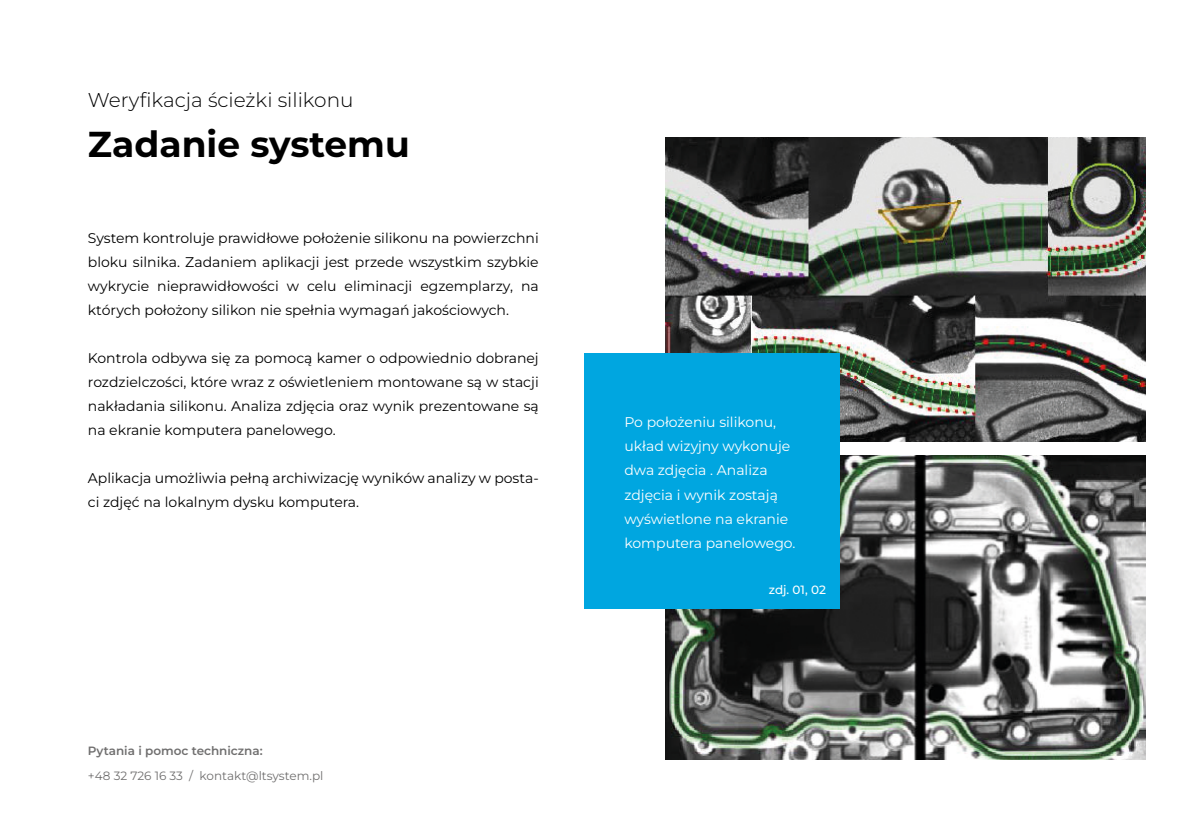
<style>
.page{position:relative;width:1191px;height:840px;background:#fff}
.page>*{position:absolute;margin:0;border:0;box-sizing:border-box;transform-origin:0 0}
.t1{font:700 36px "Montserrat";color:#000}
.t2{font:300 20px "Montserrat";color:#000}
.t3{font:14px/24px "Montserrat";color:#000;text-align:justify}
.t4{font:14px/24px "Montserrat";color:#fff}
.t5{font:12px "Montserrat";color:#706f6f}
.t6{font:600 12px "Montserrat";color:#706f6f}
.t7{font:500 12px "Montserrat";color:#fff}
</style>
<div class="page">
<img style="left:666px;top:137px;width:479px;height:304px">
<img style="left:666px;top:455px;width:479px;height:303px">
<div style="left:584px;top:353px;width:255px;height:255px;background:#00a6e0"></div>
<h2 class="t2" style="left:88px;top:87px;width:267px">Weryfikacja ścieżki silikonu</h2>
<h1 class="t1" style="left:88px;top:118px;width:323px">Zadanie systemu</h1>
<p class="t3" style="left:88px;top:226px;width:452px">System kontroluje prawidłowe położenie silikonu na powierzchni bloku silnika. Zadaniem aplikacji jest przede wszystkim szybkie wykrycie nieprawidłowości w celu eliminacji egzemplarzy, na których położony silikon nie spełnia wymagań jakościowych.</p>
<p class="t3" style="left:88px;top:346px;width:452px">Kontrola odbywa się za pomocą kamer o odpowiednio dobranej rozdzielczości, które wraz z oświetleniem montowane są w stacji nakładania silikonu. Analiza zdjęcia oraz wynik prezentowane są na ekranie komputera panelowego.</p>
<p class="t3" style="left:88px;top:466px;width:452px">Aplikacja umożliwia pełną archiwizację wyników analizy w posta&shy;ci zdjęć na lokalnym dysku komputera.</p>
<p class="t6" style="left:88px;top:742px;width:176px">Pytania i pomoc techniczna:</p>
<p class="t5" style="left:88px;top:766px;width:237px">+48 32 726 16 33 / kontakt@ltsystem.pl</p>
<p class="t4" style="left:624px;top:410px;width:173px">Po położeniu silikonu, układ wizyjny wykonuje dwa zdjęcia . Analiza zdjęcia i wynik zostają wyświetlone na ekranie komputera panelowego.</p>
<p class="t7" style="left:769px;top:581px;width:58px">zdj. 01, 02</p>
</div>
